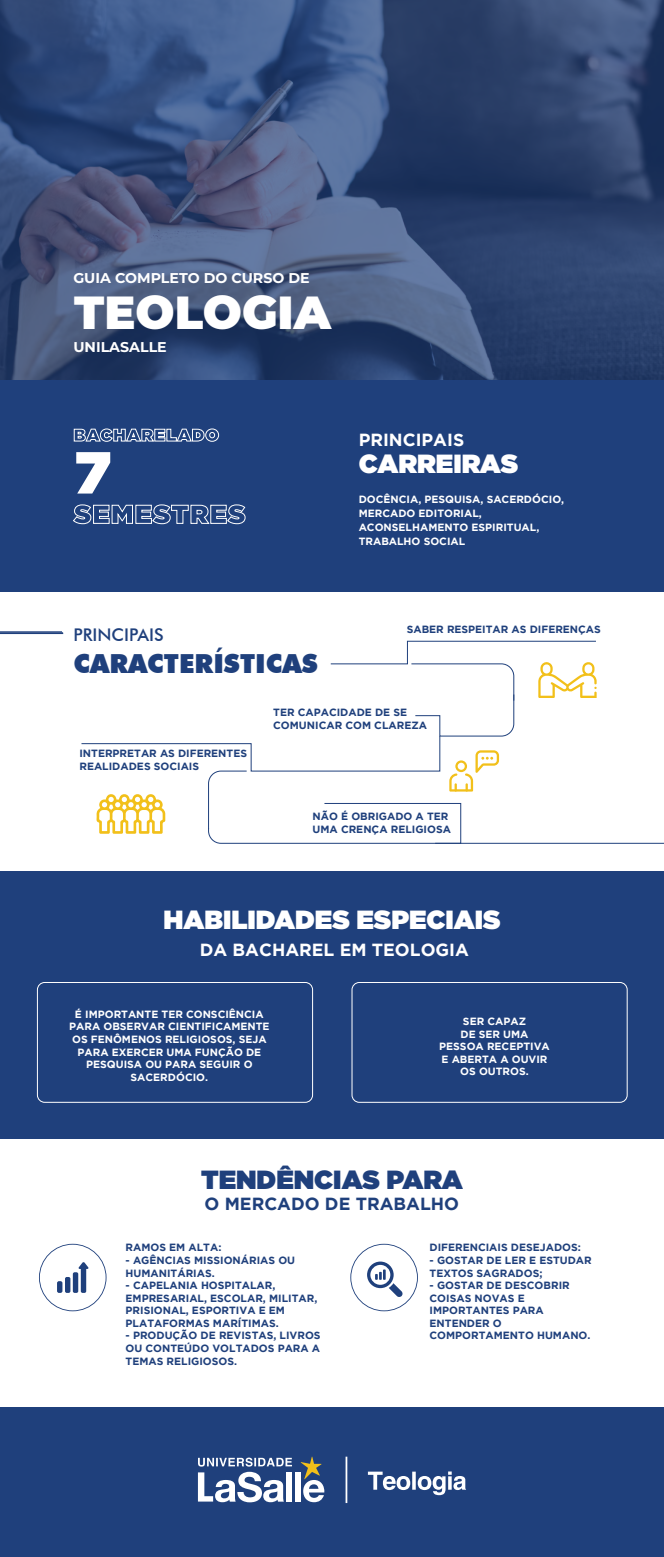
<style>
.page{position:relative;width:664px;height:1557px;background:#fff}
.page>*{position:absolute;margin:0;border:0;box-sizing:border-box;transform-origin:0 0}
.t1{font:900 59.15px "Gotham";color:#fff}
.t2{font:900 46.2px "Montserrat";color:#fff}
.t3{font:900 26.25px "Gotham";color:#fff}
.t4{font:900 26.25px "Futura BT";color:#1f407c}
.t5{font:900 26.25px "Gotham";color:#1f407c}
.t6{font:700 17.5px "Gotham";color:#fff}
.t7{font:700 17.5px "Gotham";color:#1f407c}
.t8{font:500 17.5px "Futura BT";color:#1f407c}
.t9{font:700 14.17px "Montserrat";color:#fff}
.t10{font:700 10.5px/12.6px "Gotham";color:#1f407c}
.t11{font:700 10.5px/12.6px "Gotham";color:#fff;text-align:center}
</style>
<div class="page">
<div style="left:0;top:1407px;width:663px;height:150px;background:#1f407c"></div>
<svg style="left:368px;top:1471px;width:98px;height:24px"></svg>
<div style="left:295px;top:1472px;width:5px;height:29px;background:#fff"></div>
<svg style="left:198px;top:1457px;width:94px;height:45px"></svg>
<svg style="left:300px;top:1456px;width:24px;height:46px"></svg>
<hr style="left:345px;top:1456px;width:2px;height:47px;background:#fff">
<svg style="left:0;top:0;width:663px;height:380px;background:#384d77"></svg>
<div style="left:0;top:871px;width:663px;height:268px;background:#1f407c"></div>
<div style="left:0;top:380px;width:663px;height:211px;background:#1f407c"></div>
<svg style="left:74px;top:428px;width:145px;height:14px"></svg>
<svg style="left:73px;top:504px;width:172px;height:20px"></svg>
<svg style="left:39px;top:1244px;width:67px;height:67px"></svg>
<svg style="left:350px;top:1244px;width:67px;height:67px"></svg>
<hr style="left:0;top:633px;width:62px;height:1px;background:#1f407c">
<hr style="left:435px;top:843px;width:228px;height:1px;background:#1f407c">
<svg style="left:81px;top:640px;width:515px;height:204px"></svg>
<div style="left:37px;top:982px;width:276px;height:120px;border:1px solid #fff;border-radius:7px"></div>
<div style="left:351px;top:982px;width:276px;height:120px;border:1px solid #fff;border-radius:7px"></div>
<h3 class="t9" style="left:73px;top:267px;width:238px">GUIA COMPLETO DO CURSO DE</h3>
<h2 class="t2" style="left:74px;top:278px;width:258px">TEOLOGIA</h2>
<h3 class="t9" style="left:73px;top:337px;width:95px">UNILASALLE</h3>
<h1 class="t1" style="left:75px;top:430px;width:38px">7</h1>
<h3 class="t8" style="left:73px;top:624px;width:92px">PRINCIPAIS</h3>
<h3 class="t4" style="left:73px;top:647px;width:246px">CARACTERÍSTICAS</h3>
<h3 class="t6" style="left:358px;top:430px;width:107px">PRINCIPAIS</h3>
<h3 class="t3" style="left:358px;top:445px;width:161px">CARREIRAS</h3>
<p class="t11" style="left:358px;top:492px;width:207px;line-height:14px;text-align:left">DOCÊNCIA, PESQUISA, SACERDÓCIO,<br>MERCADO EDITORIAL,<br>ACONSELHAMENTO ESPIRITUAL,<br>TRABALHO SOCIAL</p>
<p class="t10" style="left:406px;top:623px;width:196px">SABER RESPEITAR AS DIFERENÇAS</p>
<p class="t10" style="left:79px;top:747px;width:169px">INTERPRETAR AS DIFERENTES<br>REALIDADES SOCIAIS</p>
<p class="t10" style="left:273px;top:706px;width:155px">TER CAPACIDADE DE SE<br>COMUNICAR COM CLAREZA</p>
<p class="t10" style="left:312px;top:810px;width:140px">NÃO É OBRIGADO A TER<br>UMA CRENÇA RELIGIOSA</p>
<h3 class="t3" style="left:163px;top:901px;width:338px">HABILIDADES ESPECIAIS</h3>
<h3 class="t6" style="left:200px;top:940px;width:270px">DA BACHAREL EM TEOLOGIA</h3>
<p class="t11" style="left:69px;top:1007px;width:202px">É IMPORTANTE TER CONSCIÊNCIA<br>PARA OBSERVAR CIENTIFICAMENTE<br>OS FENÔMENOS RELIGIOSOS, SEJA<br>PARA EXERCER UMA FUNÇÃO DE<br>PESQUISA OU PARA SEGUIR O<br>SACERDÓCIO.</p>
<p class="t11" style="left:439px;top:1015px;width:112px">SER CAPAZ<br>DE SER UMA<br>PESSOA RECEPTIVA<br>E ABERTA A OUVIR<br>OS OUTROS.</p>
<h3 class="t5" style="left:201px;top:1160px;width:263px">TENDÊNCIAS PARA</h3>
<h3 class="t7" style="left:204px;top:1193px;width:256px">O MERCADO DE TRABALHO</h3>
<p class="t10" style="left:125px;top:1241px;width:97px">RAMOS EM ALTA:</p>
<p class="t10" style="left:125px;top:1253px;width:171px">- AGÊNCIAS MISSIONÁRIAS OU<br>HUMANITÁRIAS.</p>
<p class="t10" style="left:125px;top:1279px;width:193px">- CAPELANIA HOSPITALAR,<br>EMPRESARIAL, ESCOLAR, MILITAR,<br>PRISIONAL, ESPORTIVA E EM<br>PLATAFORMAS MARÍTIMAS.</p>
<p class="t10" style="left:125px;top:1329px;width:196px;text-align:justify">- PRODUÇÃO DE REVISTAS, LIVROS OU CONTEÚDO VOLTADOS PARA A TEMAS RELIGIOSOS.</p>
<p class="t10" style="left:429px;top:1241px;width:153px">DIFERENCIAIS DESEJADOS:</p>
<p class="t10" style="left:429px;top:1253px;width:164px">- GOSTAR DE LER E ESTUDAR<br>TEXTOS SAGRADOS;</p>
<p class="t10" style="left:429px;top:1279px;width:162px">- GOSTAR DE DESCOBRIR<br>COISAS NOVAS E<br>IMPORTANTES PARA<br>ENTENDER O<br>COMPORTAMENTO HUMANO.</p>
</div>
